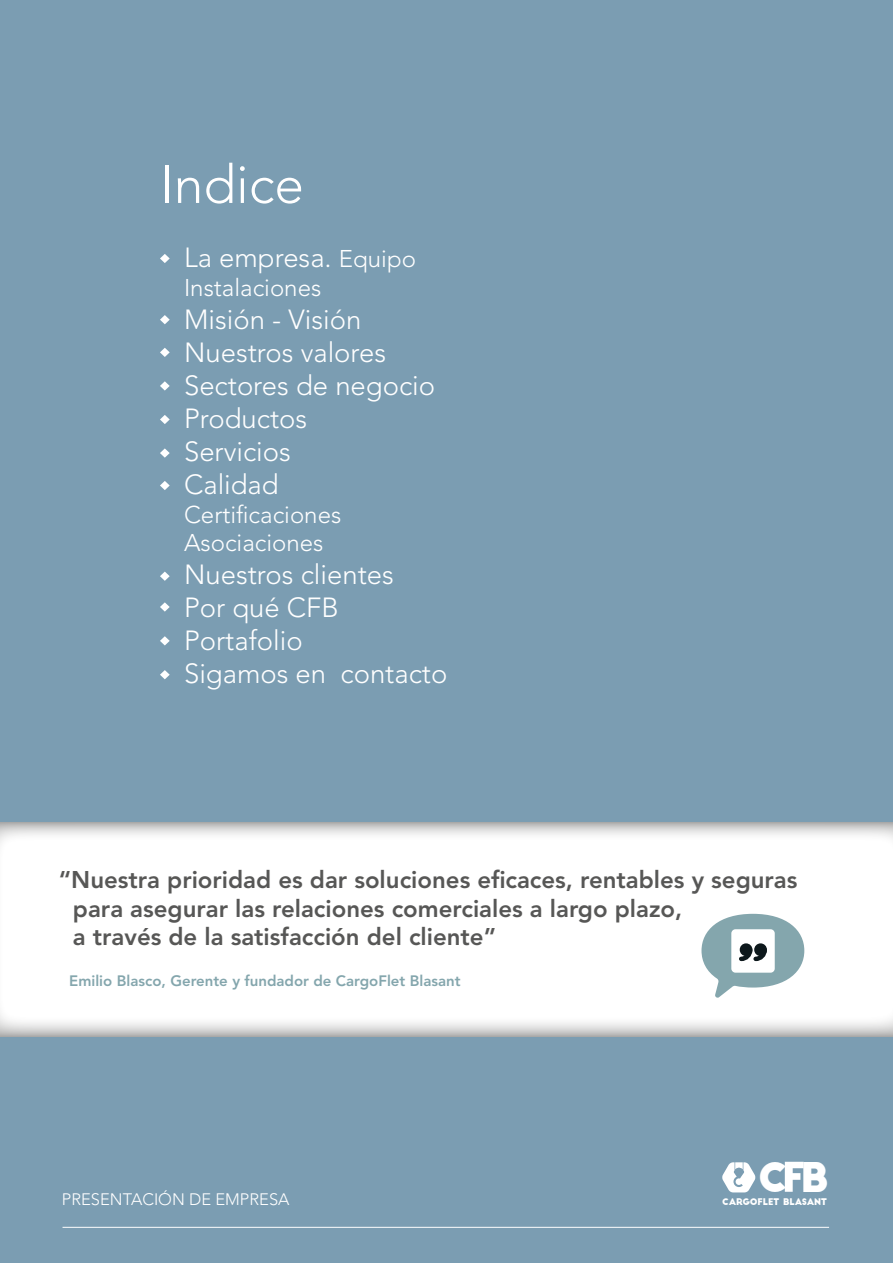
<style>
.page{position:relative;width:893px;height:1263px;background:#7b9db2}
.page>*{position:absolute;margin:0;border:0;box-sizing:border-box;transform-origin:0 0}
.t1{font:300 53.25px "Avenir LT Std";color:#fff}
.t2{font:40.05px "Big John";color:#fff}
.t3{font:300 27.45px/33px "Avenir LT Std";color:#fff}
.t4{font:800 24px/28.8px "Avenir LT Std";color:#575756}
.t5{font:300 24px/28.8px "Avenir LT Std";color:#fff}
.t6{font:300 16.5px "Avenir LT Std";color:#fff}
.t7{font:800 15px "Avenir LT Std";color:#84a6ad}
.t8{font:9px "Big John";letter-spacing:-.025em;color:#fff}
.s1{font-size:24px}
</style>
<div class="page">
<svg style="left:160px;top:254px;width:10px;height:9px"></svg>
<svg style="left:160px;top:315px;width:10px;height:9px"></svg>
<svg style="left:160px;top:348px;width:10px;height:9px"></svg>
<svg style="left:160px;top:381px;width:10px;height:10px"></svg>
<svg style="left:160px;top:415px;width:10px;height:9px"></svg>
<svg style="left:160px;top:448px;width:10px;height:10px"></svg>
<svg style="left:160px;top:481px;width:10px;height:9px"></svg>
<svg style="left:160px;top:572px;width:10px;height:9px"></svg>
<svg style="left:160px;top:602px;width:10px;height:10px"></svg>
<svg style="left:160px;top:636px;width:10px;height:9px"></svg>
<svg style="left:160px;top:670px;width:10px;height:9px"></svg>
<svg style="left:0;top:822px;width:893px;height:214px;fill:#fff"></svg>
<svg style="left:785px;top:1162px;width:19px;height:30px"></svg>
<svg style="left:722px;top:1162px;width:34px;height:30px"></svg>
<hr style="left:63px;top:1227px;width:766px;height:1px;background:#fff">
<svg style="left:701px;top:914px;width:103px;height:85px"></svg>
<h1 class="t1" style="left:160px;top:153px;width:146px">Indice</h1>
<p class="t3" style="left:184px;top:241px;width:233px">La empresa. <span class="s1">Equipo</span></p>
<p class="t5" style="left:184px;top:273px;width:139px">Instalaciones</p>
<p class="t3" style="left:184px;top:303px;width:253px">Misión - Visión<br>Nuestros valores<br>Sectores de negocio<br>Productos<br>Servicios<br>Calidad</p>
<p class="t5" style="left:184px;top:500px;width:159px">Certificaciones<br>Asociaciones</p>
<p class="t3" style="left:184px;top:559px;width:265px">Nuestros clientes<br>Por qué CFB<br>Portafolio<br>Sigamos en contacto</p>
<p class="t4" style="left:73px;top:865px;width:726px;text-indent:-14px">“Nuestra prioridad es dar soluciones eficaces, rentables y seguras para asegurar las relaciones comerciales a largo plazo,<br>a través de la satisfacción del cliente”</p>
<p class="t7" style="left:69px;top:972px;width:393px">Emilio Blasco, Gerente y fundador de CargoFlet Blasant</p>
<h2 class="t2" style="left:758px;top:1159px;width:73px">C B</h2>
<p class="t6" style="left:62px;top:1190px;width:229px">PRESENTACIÓN DE EMPRESA</p>
<p class="t8" style="left:722px;top:1198px;width:107px">CaRGOFLET BLASANT</p>
</div>
